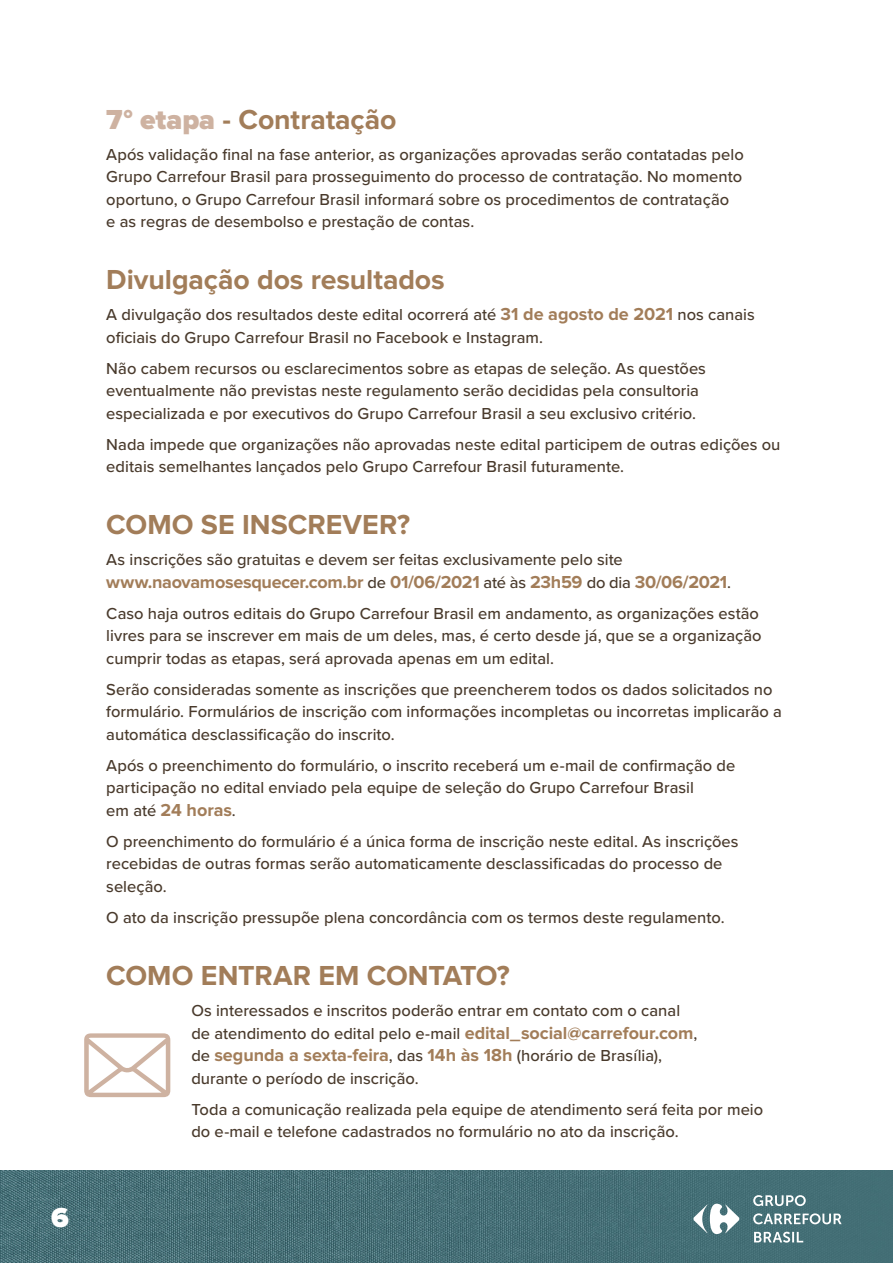
<style>
.page{position:relative;width:893px;height:1263px;background:#fff}
.page>*{position:absolute;margin:0;border:0;box-sizing:border-box;transform-origin:0 0}
.t1{font:700 28.5px "Proxima Nova";letter-spacing:-.005em;color:#a27d59}
.t2{font:900 28.5px "Proxima Nova";color:#fff}
.t3{font:700 18px "Proxima Nova";letter-spacing:-.01em;color:#a27d59}
.t4{font:500 16.5px/22.5px "Proxima Nova";color:#493a2c}
.s1{font-weight:900;color:#ceb2a1}
.s2{font-weight:700;font-size:18px;color:#a27d59}
.s3{font-weight:500;font-size:16.5px;color:#493a2c}
</style>
<div class="page">
<img style="left:0;top:1170px;width:893px;height:93px">
<svg style="left:754px;top:1232px;width:49px;height:10px"></svg>
<svg style="left:753px;top:1213px;width:89px;height:11px"></svg>
<svg style="left:753px;top:1195px;width:53px;height:11px"></svg>
<svg style="left:693px;top:1204px;width:46px;height:30px"></svg>
<svg style="left:84px;top:1033px;width:86px;height:64px"></svg>
<h1 class="t2" style="left:51px;top:1205px;width:19px">6</h1>
<p class="t1" style="left:106px;top:106px;width:292px"><span class="s1">7° etapa</span> - Contratação</p>
<p class="t4" style="left:106px;top:142px;width:639px">Após validação final na fase anterior, as organizações aprovadas serão contatadas pelo Grupo Carrefour Brasil para prosseguimento do processo de contratação. No momento oportuno, o Grupo Carrefour Brasil informará sobre os procedimentos de contratação<br>e as regras de desembolso e prestação de contas.</p>
<p class="t1" style="left:106px;top:267px;width:340px">Divulgação dos resultados</p>
<p class="t4" style="left:106px;top:303px;width:650px">A divulgação dos resultados deste edital ocorrerá até <span class="s2">31 de agosto de 2021</span> nos canais oficiais do Grupo Carrefour Brasil no Facebook e Instagram.</p>
<p class="t4" style="left:106px;top:356px;width:601px">Não cabem recursos ou esclarecimentos sobre as etapas de seleção. As questões eventualmente não previstas neste regulamento serão decididas pela consultoria especializada e por executivos do Grupo Carrefour Brasil a seu exclusivo critério.</p>
<p class="t4" style="left:106px;top:432px;width:676px">Nada impede que organizações não aprovadas neste edital participem de outras edições ou editais semelhantes lançados pelo Grupo Carrefour Brasil futuramente.</p>
<p class="t1" style="left:106px;top:512px;width:305px">COMO SE INSCREVER?</p>
<p class="t4" style="left:106px;top:548px;width:518px">As inscrições são gratuitas e devem ser feitas exclusivamente pelo site</p>
<p class="t3" style="left:106px;top:574px;width:626px">www.naovamosesquecer.com.br <span class="s3">de</span> 01/06/2021 <span class="s3">até às</span> 23h59 <span class="s3">do dia</span> 30/06/2021<span class="s3">.</span></p>
<p class="t4" style="left:106px;top:602px;width:657px">Caso haja outros editais do Grupo Carrefour Brasil em andamento, as organizações estão livres para se inscrever em mais de um deles, mas, é certo desde já, que se a organização cumprir todas as etapas, será aprovada apenas em um edital.</p>
<p class="t4" style="left:106px;top:678px;width:677px">Serão consideradas somente as inscrições que preencherem todos os dados solicitados no formulário. Formulários de inscrição com informações incompletas ou incorretas implicarão a automática desclassificação do inscrito.</p>
<p class="t4" style="left:106px;top:754px;width:631px">Após o preenchimento do formulário, o inscrito receberá um e-mail de confirmação de participação no edital enviado pela equipe de seleção do Grupo Carrefour Brasil</p>
<p class="t3" style="left:106px;top:802px;width:131px"><span class="s3">em até</span> 24 horas<span class="s3">.</span></p>
<p class="t4" style="left:106px;top:830px;width:634px">O preenchimento do formulário é a única forma de inscrição neste edital. As inscrições recebidas de outras formas serão automaticamente desclassificadas do processo de seleção.</p>
<p class="t4" style="left:106px;top:906px;width:620px">O ato da inscrição pressupõe plena concordância com os termos deste regulamento.</p>
<p class="t1" style="left:106px;top:962px;width:405px">COMO ENTRAR EM CONTATO?</p>
<p class="t4" style="left:191px;top:999px;width:507px">Os interessados e inscritos poderão entrar em contato com o canal de atendimento do edital pelo e-mail <span class="s2">edital_social@carrefour.com</span>,</p>
<p class="t3" style="left:191px;top:1047px;width:472px"><span class="s3">de</span> segunda a sexta-feira<span class="s3">, das</span> 14h às 18h <span class="s3">(horário de Brasília),</span></p>
<p class="t4" style="left:191px;top:1066px;width:229px">durante o período de inscrição.</p>
<p class="t4" style="left:191px;top:1097px;width:573px">Toda a comunicação realizada pela equipe de atendimento será feita por meio do e-mail e telefone cadastrados no formulário no ato da inscrição.</p>
</div>
